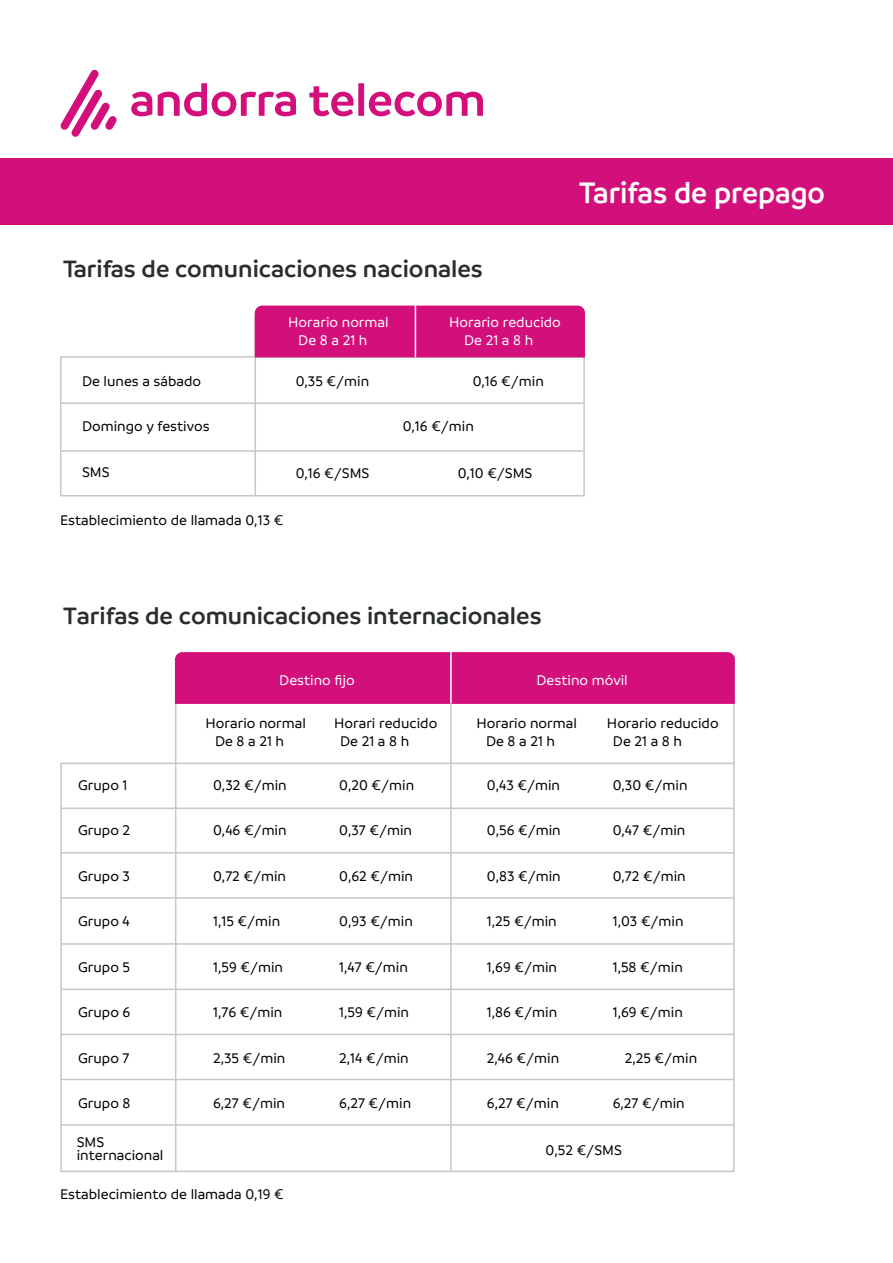
<style>
.page{position:relative;width:893px;height:1263px;background:#fff}
.page>*{position:absolute;margin:0;border:0;box-sizing:border-box;transform-origin:0 0}
.t1{font:600 31.95px "Branding";color:#fff;scale:.95 1}
.t2{font:600 25.5px "Branding";color:#292d2f}
.t3{font:500 15px/18px "Branding";color:#000001}
.t4{font:500 15px/18px "Branding";color:#fff}
</style>
<div class="page">
<div style="left:60px;top:356px;width:525px;height:140px;border:2px solid #c7c6c8"></div>
<hr style="left:254px;top:317px;width:2px;height:179px;background:#c7c6c8">
<div style="left:255px;top:306px;width:330px;height:51px;background:#d30f7b"></div>
<hr style="left:733px;top:655px;width:2px;height:109px;background:#c7c6c8">
<hr style="left:60px;top:402px;width:523px;height:2px;background:#c7c6c8">
<hr style="left:60px;top:450px;width:523px;height:2px;background:#c7c6c8">
<hr style="left:415px;top:304px;width:1px;height:53px;background:#fff">
<hr style="left:450px;top:696px;width:2px;height:475px;background:#c7c6c8">
<hr style="left:175px;top:696px;width:1px;height:476px;background:#c7c6c8">
<hr style="left:62px;top:807px;width:671px;height:2px;background:#c7c6c8">
<hr style="left:60px;top:852px;width:673px;height:1px;background:#c7c6c8">
<hr style="left:62px;top:897px;width:671px;height:2px;background:#c7c6c8">
<hr style="left:61px;top:988px;width:672px;height:2px;background:#c7c6c8">
<hr style="left:61px;top:943px;width:672px;height:2px;background:#c7c6c8">
<hr style="left:60px;top:1034px;width:673px;height:1px;background:#c7c6c8">
<hr style="left:60px;top:1079px;width:673px;height:1px;background:#c7c6c8">
<hr style="left:60px;top:1124px;width:673px;height:2px;background:#c7c6c8">
<div style="left:60px;top:762px;width:675px;height:410px;border:2px solid #c7c6c8"></div>
<div style="left:175px;top:652px;width:560px;height:52px;background:#d30f7b"></div>
<hr style="left:450px;top:652px;width:2px;height:52px;background:#fff">
<div style="left:0;top:158px;width:893px;height:67px;background:#d30f7b"></div>
<svg style="left:131px;top:92px;width:21px;height:24px"></svg>
<svg style="left:158px;top:83px;width:138px;height:33px"></svg>
<svg style="left:309px;top:83px;width:174px;height:33px"></svg>
<svg style="left:61px;top:70px;width:56px;height:67px"></svg>
<h1 class="t1" style="left:579px;top:176px;width:260px">Tarifas de prepago</h1>
<h2 class="t2" style="left:63px;top:255px;width:421px">Tarifas de comunicaciones nacionales</h2>
<p class="t3" style="left:82px;top:372px;width:121px">De lunes a sábado</p>
<p class="t3" style="left:82px;top:418px;width:129px">Domingo y festivos</p>
<p class="t3" style="left:82px;top:463px;width:29px">SMS</p>
<p class="t4" style="left:298px;top:314px;width:92px;text-indent:-10px">Horario normal<br>De 8 a 21 h</p>
<p class="t4" style="left:464px;top:314px;width:98px;text-indent:-15px">Horario reducido<br>De 21 a 8 h</p>
<p class="t3" style="left:296px;top:372px;width:75px">0,35 €/min</p>
<p class="t3" style="left:473px;top:372px;width:73px">0,16 €/min</p>
<p class="t3" style="left:403px;top:417px;width:73px">0,16 €/min</p>
<p class="t3" style="left:296px;top:465px;width:75px">0,16 €/SMS</p>
<p class="t3" style="left:458px;top:465px;width:76px">0,10 €/SMS</p>
<p class="t3" style="left:60px;top:511px;width:225px">Establecimiento de llamada 0,13 €</p>
<h2 class="t2" style="left:63px;top:602px;width:480px">Tarifas de comunicaciones internacionales</h2>
<p class="t4" style="left:279px;top:671px;width:77px">Destino fijo</p>
<p class="t4" style="left:536px;top:671px;width:93px">Destino móvil</p>
<p class="t3" style="left:78px;top:776px;width:51px">Grupo 1</p>
<p class="t3" style="left:78px;top:822px;width:54px">Grupo 2</p>
<p class="t3" style="left:78px;top:867px;width:54px">Grupo 3</p>
<p class="t3" style="left:78px;top:912px;width:53px">Grupo 4</p>
<p class="t3" style="left:78px;top:958px;width:54px">Grupo 5</p>
<p class="t3" style="left:78px;top:1003px;width:54px">Grupo 6</p>
<p class="t3" style="left:78px;top:1049px;width:53px">Grupo 7</p>
<p class="t3" style="left:78px;top:1094px;width:54px">Grupo 8</p>
<p class="t3" style="left:215px;top:714px;width:92px;text-indent:-9px">Horario normal<br>De 8 a 21 h</p>
<p class="t3" style="left:486px;top:714px;width:92px;text-indent:-9px">Horario normal<br>De 8 a 21 h</p>
<p class="t3" style="left:340px;top:714px;width:99px;text-indent:-6px">Horari reducido<br>De 21 a 8 h</p>
<p class="t3" style="left:613px;top:714px;width:107px;text-indent:-6px">Horario reducido<br>De 21 a 8 h</p>
<p class="t3" style="left:213px;top:776px;width:75px">0,32 €/min</p>
<p class="t3" style="left:213px;top:822px;width:75px">0,46 €/min</p>
<p class="t3" style="left:213px;top:867px;width:75px">0,72 €/min</p>
<p class="t3" style="left:213px;top:912px;width:69px">1,15 €/min</p>
<p class="t3" style="left:213px;top:958px;width:71px">1,59 €/min</p>
<p class="t3" style="left:213px;top:1003px;width:71px">1,76 €/min</p>
<p class="t3" style="left:213px;top:1049px;width:74px">2,35 €/min</p>
<p class="t3" style="left:213px;top:1094px;width:74px">6,27 €/min</p>
<p class="t3" style="left:339px;top:776px;width:77px">0,20 €/min</p>
<p class="t3" style="left:339px;top:822px;width:74px">0,37 €/min</p>
<p class="t3" style="left:339px;top:867px;width:75px">0,62 €/min</p>
<p class="t3" style="left:339px;top:912px;width:75px">0,93 €/min</p>
<p class="t3" style="left:339px;top:958px;width:70px">1,47 €/min</p>
<p class="t3" style="left:339px;top:1003px;width:71px">1,59 €/min</p>
<p class="t3" style="left:339px;top:1049px;width:71px">2,14 €/min</p>
<p class="t3" style="left:339px;top:1094px;width:74px">6,27 €/min</p>
<p class="t3" style="left:487px;top:776px;width:75px">0,43 €/min</p>
<p class="t3" style="left:487px;top:822px;width:75px">0,56 €/min</p>
<p class="t3" style="left:487px;top:867px;width:75px">0,83 €/min</p>
<p class="t3" style="left:487px;top:912px;width:71px">1,25 €/min</p>
<p class="t3" style="left:487px;top:958px;width:72px">1,69 €/min</p>
<p class="t3" style="left:487px;top:1003px;width:72px">1,86 €/min</p>
<p class="t3" style="left:487px;top:1049px;width:74px">2,46 €/min</p>
<p class="t3" style="left:487px;top:1094px;width:74px">6,27 €/min</p>
<p class="t3" style="left:613px;top:776px;width:76px">0,30 €/min</p>
<p class="t3" style="left:613px;top:822px;width:74px">0,47 €/min</p>
<p class="t3" style="left:613px;top:867px;width:75px">0,72 €/min</p>
<p class="t3" style="left:613px;top:912px;width:72px">1,03 €/min</p>
<p class="t3" style="left:613px;top:958px;width:72px">1,58 €/min</p>
<p class="t3" style="left:613px;top:1003px;width:72px">1,69 €/min</p>
<p class="t3" style="left:625px;top:1049px;width:74px">2,25 €/min</p>
<p class="t3" style="left:613px;top:1094px;width:74px">6,27 €/min</p>
<p class="t3" style="left:77px;top:1135px;width:88px;line-height:13.5px">SMS internacional</p>
<p class="t3" style="left:546px;top:1141px;width:78px">0,52 €/SMS</p>
<p class="t3" style="left:60px;top:1185px;width:225px">Establecimiento de llamada 0,19 €</p>
</div>
